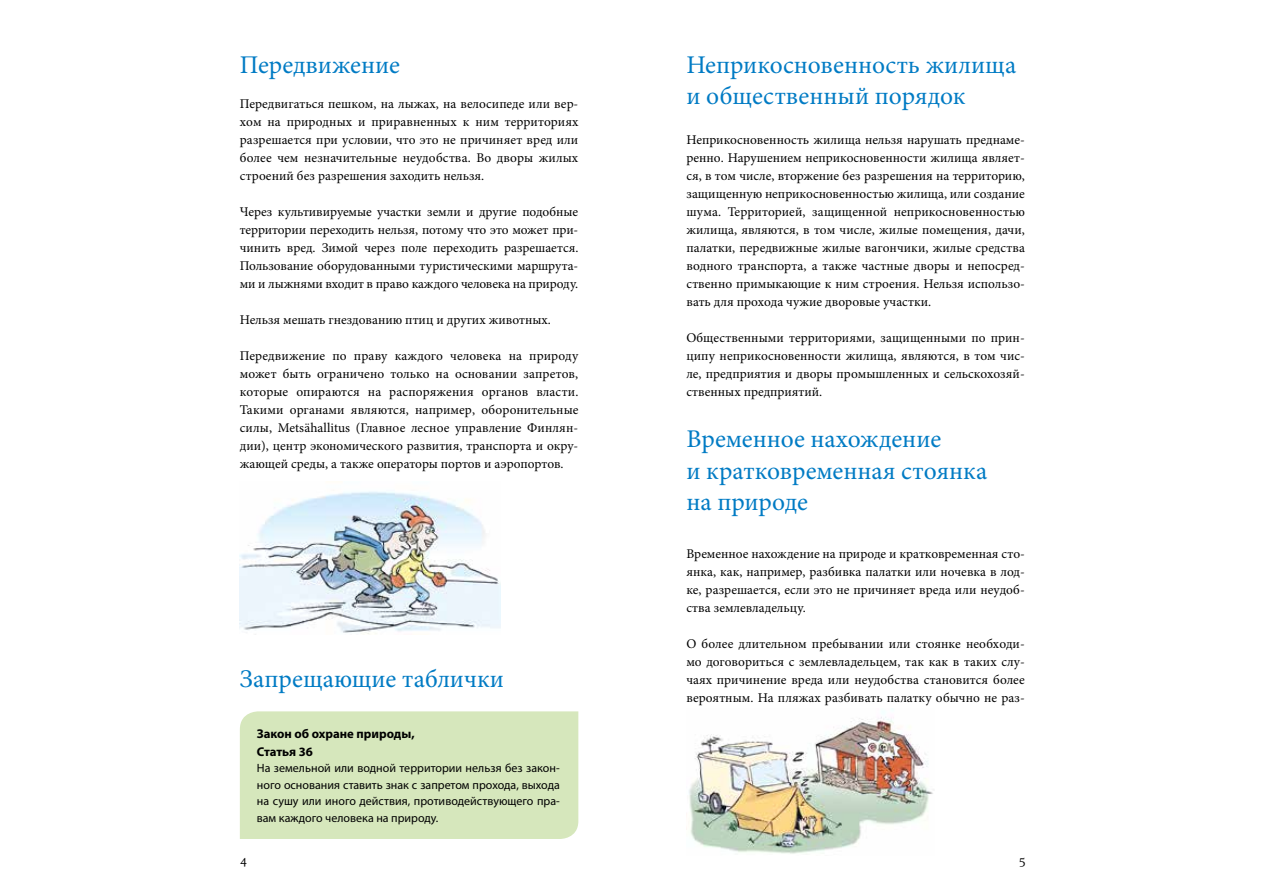
<style>
.page{position:relative;width:1263px;height:893px;background:#fff}
.page>*{position:absolute;margin:0;border:0;box-sizing:border-box;transform-origin:0 0}
.t1{font:25.5px/31.5px "Minion Pro";color:#007bc4}
.t2{font:13.5px "Eidetic Neo OT";color:#000}
.t3{font:13.35px/18px "Minion Pro";color:#000;text-align:justify}
.t4{font:700 12.75px/18px "Myriad Pro";color:#000}
.t5{font:12px/16.5px "Myriad Pro";color:#000;text-align:justify}
</style>
<div class="page">
<div style="left:240px;top:711px;width:338px;height:128px;background:#d6e7bc"></div>
<img style="left:240px;top:491px;width:260px;height:143px">
<img style="left:686px;top:711px;width:248px;height:143px">
<h1 class="t1" style="left:240px;top:49px;width:162px">Передвижение</h1>
<p class="t3" style="left:240px;top:95px;width:340px">Передвигаться пешком, на лыжах, на велосипеде или вер&shy;хом на природных и приравненных к ним территориях разрешается при условии, что это не причиняет вред или более чем незначительные неудобства. Во дворы жилых строений без разрешения заходить нельзя.</p>
<p class="t3" style="left:240px;top:203px;width:340px">Через культивируемые участки земли и другие подобные территории переходить нельзя, потому что это может при&shy;чинить вред. Зимой через поле переходить разрешается.<br>Пользование оборудованными туристическими маршрута&shy;ми и лыжнями входит в право каждого человека на природу.</p>
<p class="t3" style="left:240px;top:311px;width:313px">Нельзя мешать гнездованию птиц и других животных.</p>
<p class="t3" style="left:240px;top:347px;width:340px">Передвижение по праву каждого человека на природу может быть ограничено только на основании запретов, которые опираются на распоряжения органов власти.<br>Такими органами являются, например, оборонительные силы, Metsähallitus (Главное лесное управление Финлян&shy;дии), центр экономического развития, транспорта и окру&shy;жающей среды, а также операторы портов и аэропортов.</p>
<h1 class="t1" style="left:240px;top:663px;width:266px">Запрещающие таблички</h1>
<p class="t4" style="left:257px;top:724px;width:159px">Закон об охране природы,<br>Статья 36</p>
<p class="t5" style="left:257px;top:760px;width:305px">На земельной или водной территории нельзя без закон&shy;ного основания ставить знак с запретом прохода, выхода на сушу или иного действия, противодействующего пра&shy;вам каждого человека на природу.</p>
<h1 class="t1" style="left:686px;top:49px;width:331px">Неприкосновенность жилища и общественный порядок</h1>
<p class="t3" style="left:686px;top:131px;width:340px">Неприкосновенность жилища нельзя нарушать преднаме&shy;ренно. Нарушением неприкосновенности жилища являет&shy;ся, в том числе, вторжение без разрешения на территорию, защищенную неприкосновенностью жилища, или создание шума. Территорией, защищенной неприкосновенностью жилища, являются, в том числе, жилые помещения, дачи, палатки, передвижные жилые вагончики, жилые средства водного транспорта, а также частные дворы и непосред&shy;ственно примыкающие к ним строения. Нельзя использо&shy;вать для прохода чужие дворовые участки.</p>
<p class="t3" style="left:686px;top:329px;width:340px">Общественными территориями, защищенными по прин&shy;ципу неприкосновенности жилища, являются, в том чис&shy;ле, предприятия и дворы промышленных и сельскохозяй&shy;ственных предприятий.</p>
<h1 class="t1" style="left:686px;top:423px;width:302px">Временное нахождение<br>и кратковременная стоянка на природе</h1>
<p class="t3" style="left:686px;top:545px;width:340px">Временное нахождение на природе и кратковременная сто&shy;янка, как, например, разбивка палатки или ночевка в лод&shy;ке, разрешается, если это не причиняет вреда или неудоб&shy;ства землевладельцу.</p>
<p class="t3" style="left:686px;top:635px;width:340px">О более длительном пребывании или стоянке необходи&shy;мо договориться с землевладельцем, так как в таких слу&shy;чаях причинение вреда или неудобства становится более вероятным. На пляжах разбивать палатку обычно не раз-</p>
<p class="t2" style="left:240px;top:853px;width:8px">4</p>
<p class="t2" style="left:1019px;top:853px;width:8px">5</p>
</div>
